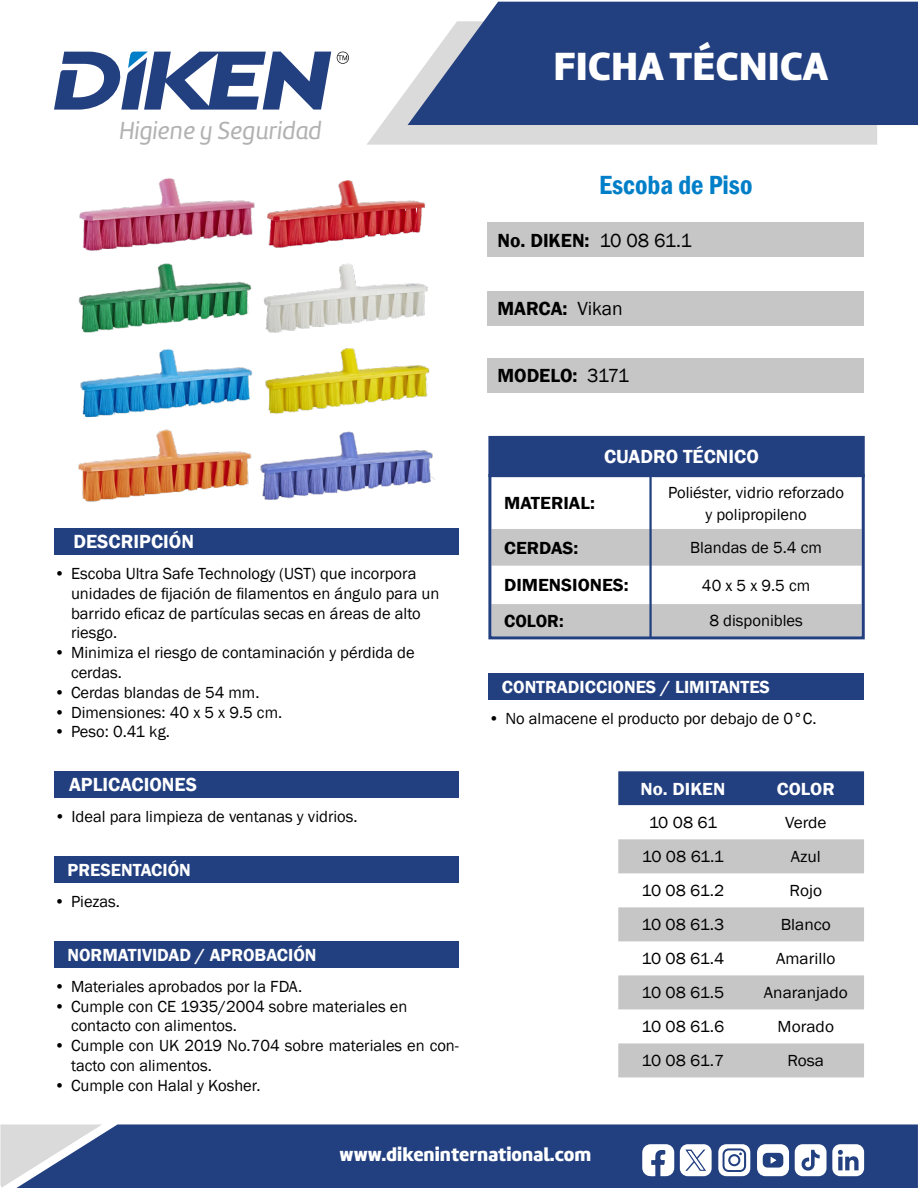
<style>
.page{position:relative;width:918px;height:1188px;background:#fff}
.page>*{position:absolute;margin:0;border:0;box-sizing:border-box;transform-origin:0 0}
.t1{font:40.8px "Amelia Basic Black";color:#fff}
.t2{font:600 condensed 27px "Franklin Gothic";color:#007fc8}
.t3{font:25.5px "Amelia Basic Italic";color:#b3b2b2}
.t4{font:600 19.5px "Franklin Gothic";color:#000}
.t5{font:600 19.5px "Franklin Gothic";color:#fff}
.t6{font:19.5px "Amelia Basic Black";color:#fff}
.t7{font:600 18px "Franklin Gothic";color:#fff}
.t8{font:600 18px "Franklin Gothic";color:#000;scale:1.05 1}
.t9{font:600 18px "Franklin Gothic";color:#fff;scale:1.05 1}
.t10{font:600 18px "Franklin Gothic";color:#000}
.t11{font:16.5px/19.8px "Franklin Gothic";color:#000}
.t12{font:16.5px "Franklin Gothic";color:#000;scale:1.05 1}
.s1{font-weight:400}
</style>
<div class="page">
<div style="left:102px;top:1124px;width:816px;height:64px;background:#223f80"></div>
<svg style="left:0;top:1124px;width:102px;height:64px;background:#9ea8bf"></svg>
<svg style="left:367px;top:88px;width:510px;height:57px;background:#ddddde"></svg>
<svg style="left:408px;top:2px;width:510px;height:123px;background:#36508b"></svg>
<svg style="left:54px;top:51px;width:277px;height:59px"></svg>
<svg style="left:337px;top:52px;width:12px;height:12px"></svg>
<svg style="left:680px;top:1144px;width:32px;height:32px"></svg>
<svg style="left:642px;top:1144px;width:32px;height:32px"></svg>
<svg style="left:718px;top:1144px;width:32px;height:32px"></svg>
<div style="left:730px;top:1156px;width:8px;height:8px;background:#fff;border-radius:50%"></div>
<svg style="left:757px;top:1144px;width:32px;height:32px"></svg>
<svg style="left:795px;top:1144px;width:69px;height:32px"></svg>
<div style="left:488px;top:223px;width:376px;height:34px;background:#c6c6c6"></div>
<div style="left:488px;top:291px;width:376px;height:34px;background:#c6c6c6"></div>
<div style="left:488px;top:359px;width:376px;height:34px;background:#c6c6c6"></div>
<div style="left:618px;top:771px;width:246px;height:34px;background:#223f80"></div>
<svg style="left:618px;top:805px;width:246px;height:1px"></svg>
<svg style="left:618px;top:839px;width:246px;height:238px;fill:#c6c6c6"></svg>
<div style="left:54px;top:941px;width:405px;height:26px;background:#223f80"></div>
<div style="left:54px;top:856px;width:405px;height:27px;background:#223f80"></div>
<div style="left:54px;top:771px;width:405px;height:27px;background:#223f80"></div>
<div style="left:54px;top:528px;width:405px;height:27px;background:#223f80"></div>
<div style="left:488px;top:673px;width:376px;height:27px;background:#223f80"></div>
<svg style="left:492px;top:529px;width:369px;height:106px"></svg>
<div style="left:488px;top:474px;width:377px;height:165px;border:3px solid #223f80"></div>
<div style="left:490px;top:437px;width:373px;height:39px;background:#223f80"></div>
<div style="left:488px;top:436px;width:377px;height:41px;border:3px solid #223f80"></div>
<hr style="left:649px;top:475px;width:3px;height:163px;background:#223f80">
<img style="left:79px;top:178px;width:176px;height:73px">
<img style="left:78px;top:263px;width:174px;height:70px">
<img style="left:80px;top:349px;width:173px;height:69px">
<img style="left:267px;top:180px;width:159px;height:68px">
<img style="left:264px;top:263px;width:164px;height:70px">
<img style="left:265px;top:348px;width:165px;height:66px">
<img style="left:78px;top:429px;width:174px;height:73px">
<img style="left:260px;top:431px;width:175px;height:69px">
<h3 class="t3" style="left:119px;top:116px;width:204px">Higiene y Seguridad</h3>
<p class="t5" style="left:74px;top:530px;width:122px">DESCRIPCIÓN</p>
<p class="t11" style="left:71px;top:564px;width:370px;text-indent:-17px">• Escoba Ultra Safe Technology (UST) que incorpora unidades de fijación de filamentos en ángulo para un barrido eficaz de partículas secas en áreas de alto riesgo.</p>
<p class="t11" style="left:71px;top:643px;width:345px;text-indent:-17px">• Minimiza el riesgo de contaminación y pérdida de cerdas.</p>
<p class="t11" style="left:54px;top:683px;width:207px">• Cerdas blandas de 54 mm.</p>
<p class="t11" style="left:54px;top:702px;width:230px">• Dimensiones: 40 x 5 x 9.5 cm.</p>
<p class="t11" style="left:54px;top:722px;width:117px">• Peso: 0.41 kg.</p>
<p class="t5" style="left:69px;top:773px;width:129px">APLICACIONES</p>
<p class="t11" style="left:54px;top:807px;width:305px">• Ideal para limpieza de ventanas y vidrios.</p>
<p class="t7" style="left:68px;top:859px;width:125px">PRESENTACIÓN</p>
<p class="t11" style="left:54px;top:892px;width:68px">• Piezas.</p>
<p class="t7" style="left:68px;top:943px;width:251px">NORMATIVIDAD / APROBACIÓN</p>
<p class="t11" style="left:54px;top:977px;width:250px">• Materiales aprobados por la FDA.</p>
<p class="t11" style="left:71px;top:997px;width:338px;text-indent:-17px">• Cumple con CE 1935/2004 sobre materiales en contacto con alimentos.</p>
<p class="t11" style="left:71px;top:1036px;width:389px;text-indent:-17px">• Cumple con UK 2019 No.704 sobre materiales en con&shy;tacto con alimentos.</p>
<p class="t11" style="left:54px;top:1076px;width:208px">• Cumple con Halal y Kosher.</p>
<h1 class="t1" style="left:553px;top:41px;width:276px">FICHA TÉCNICA</h1>
<h2 class="t2" style="left:599px;top:167px;width:155px">Escoba de Piso</h2>
<p class="t4" style="left:497px;top:228px;width:196px">No. DIKEN: <span class="s1">10 08 61.1</span></p>
<p class="t4" style="left:497px;top:296px;width:127px">MARCA: <span class="s1">Vikan</span></p>
<p class="t4" style="left:497px;top:364px;width:133px">MODELO: <span class="s1">3171</span></p>
<p class="t5" style="left:604px;top:445px;width:156px">CUADRO TÉCNICO</p>
<p class="t8" style="left:504px;top:492px;width:88px">MATERIAL:</p>
<p class="t11" style="left:668px;top:481px;width:178px;line-height:22.4px;text-align:center">Poliéster, vidrio reforzado y polipropileno</p>
<p class="t8" style="left:504px;top:537px;width:72px">CERDAS:</p>
<p class="t11" style="left:690px;top:538px;width:133px">Blandas de 5.4 cm</p>
<p class="t8" style="left:504px;top:574px;width:120px">DIMENSIONES:</p>
<p class="t11" style="left:702px;top:576px;width:110px">40 x 5 x 9.5 cm</p>
<p class="t10" style="left:504px;top:609px;width:61px">COLOR:</p>
<p class="t11" style="left:709px;top:611px;width:95px">8 disponibles</p>
<p class="t7" style="left:502px;top:676px;width:270px">CONTRADICCIONES / LIMITANTES</p>
<p class="t11" style="left:488px;top:709px;width:330px">• No almacene el producto por debajo de 0°C.</p>
<p class="t9" style="left:641px;top:778px;width:82px">No. DIKEN</p>
<p class="t9" style="left:777px;top:778px;width:57px">COLOR</p>
<p class="t12" style="left:649px;top:812px;width:67px">10 08 61</p>
<p class="t12" style="left:785px;top:812px;width:41px">Verde</p>
<p class="t12" style="left:642px;top:846px;width:80px">10 08 61.1</p>
<p class="t12" style="left:791px;top:846px;width:30px">Azul</p>
<p class="t12" style="left:641px;top:880px;width:80px">10 08 61.2</p>
<p class="t12" style="left:790px;top:880px;width:32px">Rojo</p>
<p class="t12" style="left:641px;top:914px;width:80px">10 08 61.3</p>
<p class="t12" style="left:781px;top:914px;width:49px">Blanco</p>
<p class="t12" style="left:641px;top:948px;width:80px">10 08 61.4</p>
<p class="t12" style="left:776px;top:948px;width:58px">Amarillo</p>
<p class="t12" style="left:641px;top:982px;width:80px">10 08 61.5</p>
<p class="t12" style="left:764px;top:982px;width:81px">Anaranjado</p>
<p class="t12" style="left:641px;top:1017px;width:80px">10 08 61.6</p>
<p class="t12" style="left:778px;top:1017px;width:55px">Morado</p>
<p class="t12" style="left:641px;top:1051px;width:80px">10 08 61.7</p>
<p class="t12" style="left:788px;top:1051px;width:36px">Rosa</p>
<p class="t6" style="left:340px;top:1143px;width:253px">www.dikeninternational.com</p>
</div>
